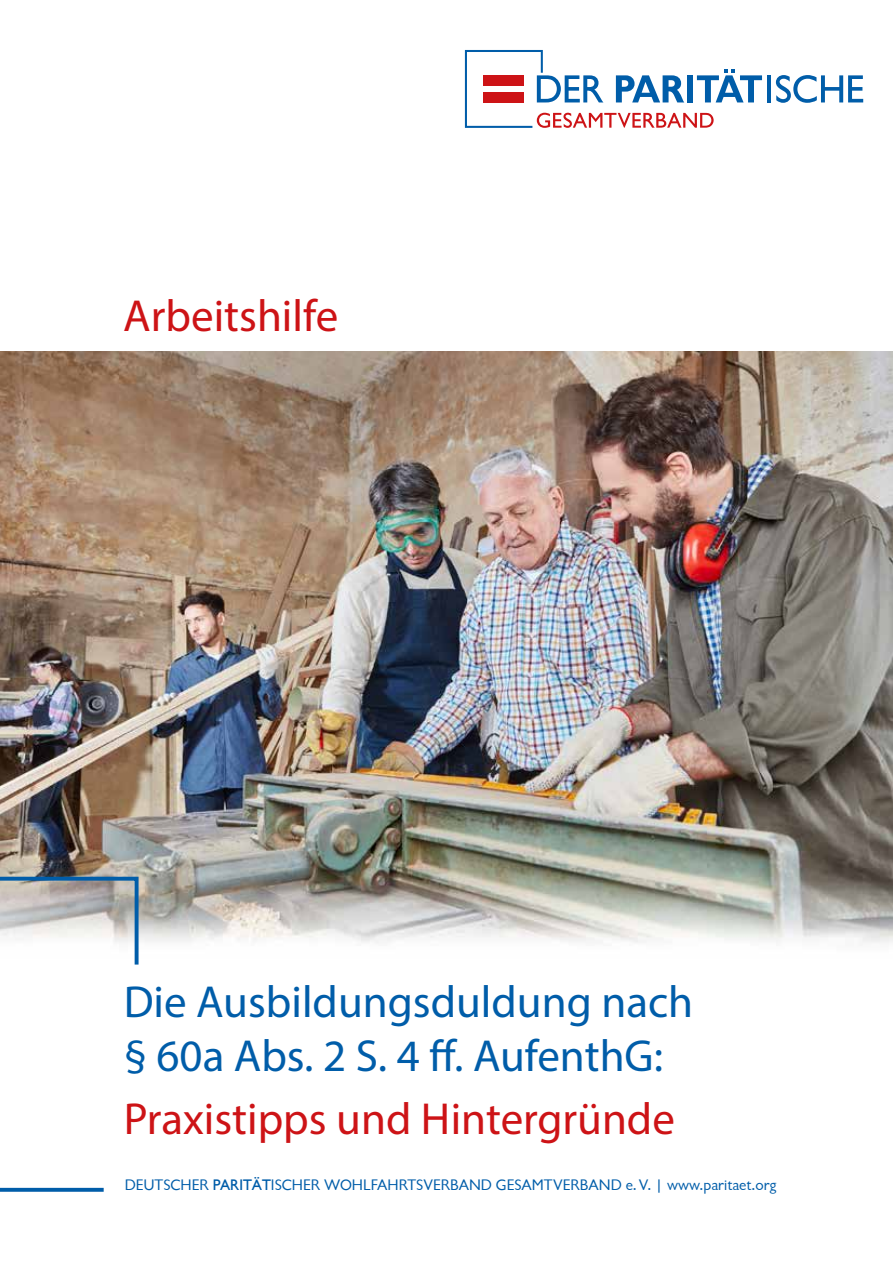
<style>
.page{position:relative;width:893px;height:1263px;background:#fff}
.page>*{position:absolute;margin:0;border:0;box-sizing:border-box;transform-origin:0 0}
.t1{font:45px/54px "Myriad Pro";color:#005da9}
.t2{font:45px "Myriad Pro";color:#cd1316}
.t3{font:15.75px "Chantilly";color:#005da9}
.s1{font-weight:500}
</style>
<div class="page">
<img style="left:0;top:351px;width:893px;height:592px">
<hr style="left:767px;top:75px;width:4px;height:27px;background:#005da9">
<svg style="left:776px;top:75px;width:87px;height:28px"></svg>
<svg style="left:465px;top:50px;width:297px;height:78px"></svg>
<svg style="left:0;top:877px;width:139px;height:315px"></svg>
<h1 class="t2" style="left:123px;top:288px;width:216px">Arbeitshilfe</h1>
<h1 class="t1" style="left:124px;top:974px;width:571px">Die Ausbildungsduldung nach § 60a Abs. 2 S. 4 ff. AufenthG:</h1>
<h1 class="t2" style="left:124px;top:1091px;width:553px">Praxistipps und Hintergründe</h1>
<p class="t3" style="left:125px;top:1176px;width:653px">DEUTSCHER <span class="s1">PARITÄT</span>ISCHER WOHLFAHRTSVERBAND GESAMTVERBAND e.V. | www.paritaet.org</p>
</div>
